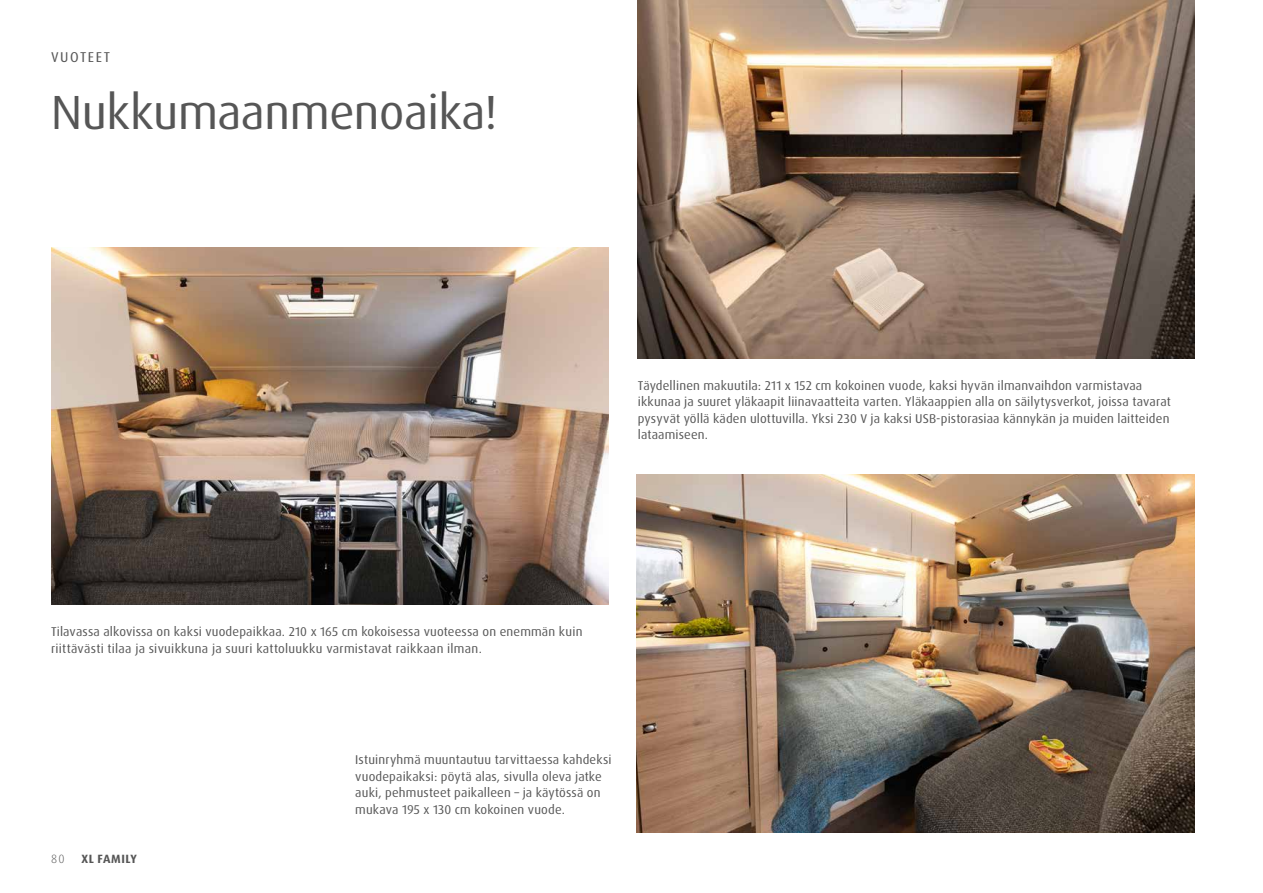
<style>
.page{position:relative;width:1263px;height:893px;background:#fff}
.page>*{position:absolute;margin:0;border:0;box-sizing:border-box;transform-origin:0 0}
.t1{font:48px "Dax Pro";letter-spacing:-.01em;color:#565656}
.t2{font:14.25px "Dax OT";letter-spacing:.11em;color:#565656}
.t3{font:12.75px/16.5px "Dax Pro";letter-spacing:.015em;color:#565656}
.t4{font:700 12px "Dax Pro";letter-spacing:.04em;color:#565656}
.t5{font:300 12px "Dax OT";color:#565656}
</style>
<div class="page">
<img style="left:51px;top:247px;width:557px;height:358px">
<img style="left:638px;top:0;width:557px;height:358px">
<img style="left:637px;top:475px;width:558px;height:357px">
<p class="t2" style="left:51px;top:48px;width:61px">VUOTEET</p>
<h1 class="t1" style="left:51px;top:82px;width:448px">Nukkumaanmenoaika!</h1>
<p class="t3" style="left:638px;top:377px;width:534px">Täydellinen makuutila: 211 x 152 cm kokoinen vuode, kaksi hyvän ilmanvaihdon varmistavaa ikkunaa ja suuret yläkaapit liinavaatteita varten. Yläkaappien alla on säilytysverkot, joissa tavarat pysyvät yöllä käden ulottuvilla. Yksi 230 V ja kaksi USB-pistorasiaa kännykän ja muiden laitteiden lataamiseen.</p>
<p class="t3" style="left:51px;top:623px;width:533px">Tilavassa alkovissa on kaksi vuodepaikkaa. 210 x 165 cm kokoisessa vuoteessa on enemmän kuin riittävästi tilaa ja sivuikkuna ja suuri kattoluukku varmistavat raikkaan ilman.</p>
<p class="t5" style="left:51px;top:851px;width:15px">80</p>
<p class="t4" style="left:82px;top:851px;width:57px">XL FAMILY</p>
<p class="t3" style="left:355px;top:751px;width:258px">Istuinryhmä muuntautuu tarvittaessa kahdeksi vuodepaikaksi: pöytä alas, sivulla oleva jatke auki, pehmusteet paikalleen – ja käytössä on mukava 195 x 130 cm kokoinen vuode.</p>
</div>
